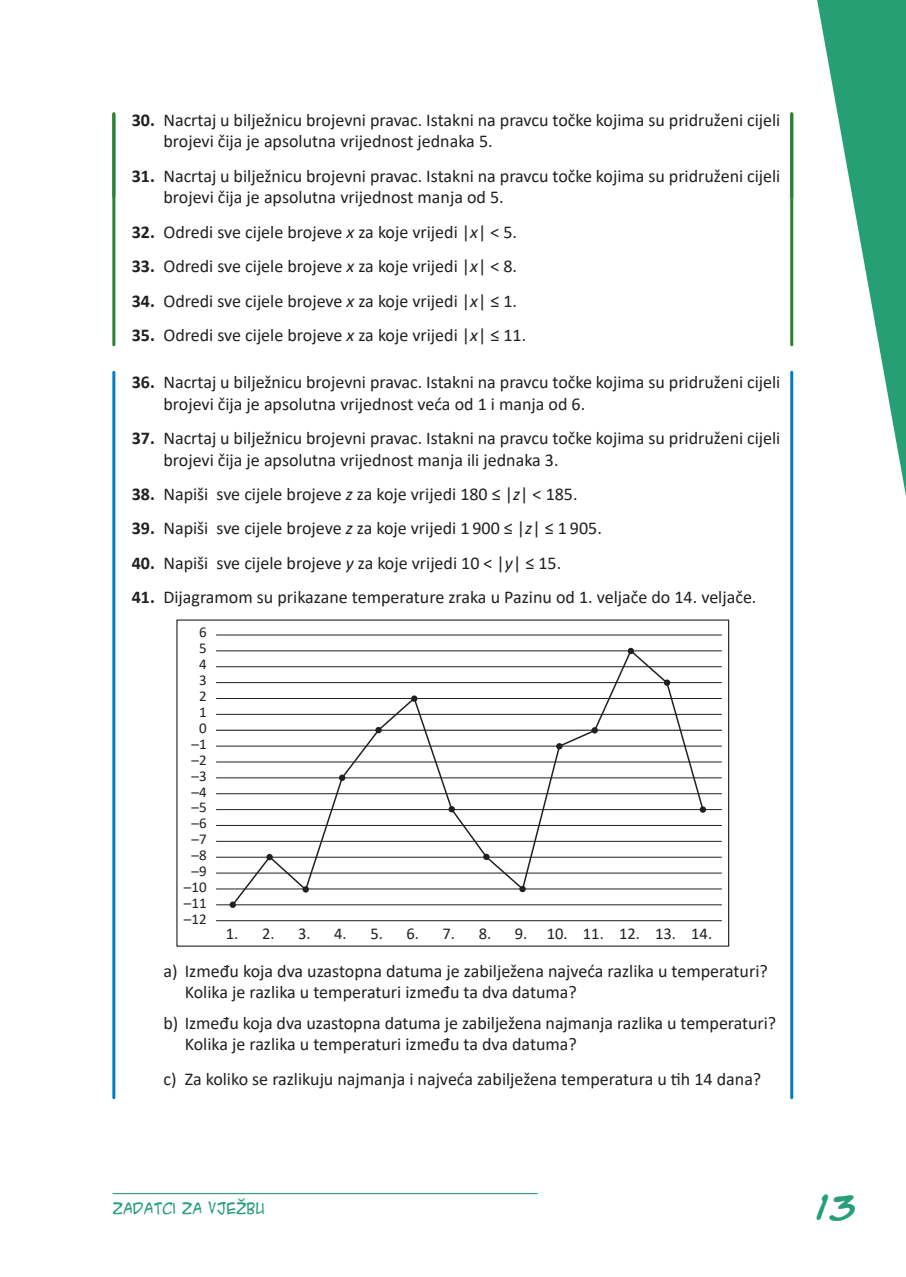
<style>
.page{position:relative;width:906px;height:1277px;background:#fff}
.page>*{position:absolute;margin:0;border:0;box-sizing:border-box;transform-origin:0 0}
.t1{font:700 27px "ACME Secret Agent";color:#279f75}
.Tekst_zadatci{font:18px/21.6px "Calibri";color:#231f20}
.Tekst_zadatci_4_tab{font:18px/21.6px "Calibri";color:#231f20}
.Tekst_rješenja{font:16.5px "Calibri";color:#231f20}
.Tekst_rješenja-2{font:15px "Calibri";color:#231f20}
.Na_dnu_strane{font:15px "ACME Secret Agent";color:#279f75}
.s1{font-weight:700}
.s2{font-style:italic}
</style>
<div class="page">
<svg style="left:817px;top:0;width:88px;height:490px"></svg>
<hr style="left:113px;top:1192px;width:424px;height:2px;background:#279f75">
<hr style="left:216px;top:920px;width:505px;height:1px;background:#231f20">
<hr style="left:216px;top:904px;width:505px;height:1px;background:#231f20">
<hr style="left:216px;top:888px;width:505px;height:1px;background:#231f20">
<hr style="left:216px;top:872px;width:505px;height:1px;background:#231f20">
<hr style="left:216px;top:856px;width:505px;height:1px;background:#231f20">
<hr style="left:216px;top:841px;width:505px;height:1px;background:#231f20">
<hr style="left:216px;top:825px;width:505px;height:1px;background:#231f20">
<hr style="left:216px;top:809px;width:505px;height:1px;background:#231f20">
<hr style="left:216px;top:793px;width:505px;height:1px;background:#231f20">
<hr style="left:216px;top:777px;width:505px;height:1px;background:#231f20">
<hr style="left:216px;top:761px;width:505px;height:1px;background:#231f20">
<hr style="left:216px;top:745px;width:505px;height:1px;background:#231f20">
<hr style="left:216px;top:729px;width:505px;height:1px;background:#231f20">
<hr style="left:216px;top:714px;width:505px;height:1px;background:#231f20">
<hr style="left:216px;top:698px;width:505px;height:1px;background:#231f20">
<hr style="left:216px;top:682px;width:505px;height:1px;background:#231f20">
<hr style="left:216px;top:666px;width:505px;height:1px;background:#231f20">
<hr style="left:216px;top:650px;width:505px;height:1px;background:#231f20">
<hr style="left:216px;top:634px;width:505px;height:1px;background:#231f20">
<div style="left:699px;top:806px;width:7px;height:6px;background:#231f20;border-radius:50%"></div>
<svg style="left:230px;top:648px;width:474px;height:259px"></svg>
<hr style="left:112px;top:114px;width:3px;height:231px;background:#278335">
<hr style="left:790px;top:114px;width:3px;height:231px;background:#278335">
<hr style="left:112px;top:372px;width:3px;height:725px;background:#007ec5">
<hr style="left:790px;top:372px;width:3px;height:725px;background:#007ec5">
<svg style="left:898px;top:0;width:8px;height:7px"></svg>
<p class="Tekst_zadatci" style="left:163px;top:109px;width:618px;text-indent:-32px"><span class="s1">30.</span> Nacrtaj u bilježnicu brojevni pravac. Istakni na pravcu točke kojima su pridruženi cijeli brojevi čija je apsolutna vrijednost jednaka 5.</p>
<p class="Tekst_zadatci" style="left:163px;top:165px;width:618px;text-indent:-32px"><span class="s1">31.</span> Nacrtaj u bilježnicu brojevni pravac. Istakni na pravcu točke kojima su pridruženi cijeli brojevi čija je apsolutna vrijednost manja od 5.</p>
<p class="Tekst_zadatci" style="left:132px;top:220px;width:386px"><span class="s1">32.</span> Odredi sve cijele brojeve <span class="s2">x</span> za koje vrijedi |<span class="s2">x</span>| &lt; 5.</p>
<p class="Tekst_zadatci" style="left:132px;top:255px;width:386px"><span class="s1">33.</span> Odredi sve cijele brojeve <span class="s2">x</span> za koje vrijedi |<span class="s2">x</span>| &lt; 8.</p>
<p class="Tekst_zadatci" style="left:132px;top:289px;width:386px"><span class="s1">34.</span> Odredi sve cijele brojeve <span class="s2">x</span> za koje vrijedi |<span class="s2">x</span>| ≤ 1.</p>
<p class="Tekst_zadatci" style="left:132px;top:324px;width:396px"><span class="s1">35.</span> Odredi sve cijele brojeve <span class="s2">x</span> za koje vrijedi |<span class="s2">x</span>| ≤ 11.</p>
<p class="Tekst_zadatci" style="left:163px;top:371px;width:618px;text-indent:-32px"><span class="s1">36.</span> Nacrtaj u bilježnicu brojevni pravac. Istakni na pravcu točke kojima su pridruženi cijeli brojevi čija je apsolutna vrijednost veća od 1 i manja od 6.</p>
<p class="Tekst_zadatci" style="left:163px;top:427px;width:618px;text-indent:-32px"><span class="s1">37.</span> Nacrtaj u bilježnicu brojevni pravac. Istakni na pravcu točke kojima su pridruženi cijeli brojevi čija je apsolutna vrijednost manja ili jednaka 3.</p>
<p class="Tekst_zadatci" style="left:132px;top:483px;width:447px"><span class="s1">38.</span> Napiši sve cijele brojeve <span class="s2">z</span> za koje vrijedi 180 ≤ |<span class="s2">z</span>| &lt; 185.</p>
<p class="Tekst_zadatci" style="left:132px;top:517px;width:471px"><span class="s1">39.</span> Napiši sve cijele brojeve <span class="s2">z</span> za koje vrijedi 1 900 ≤ |<span class="s2">z</span>| ≤ 1 905.</p>
<p class="Tekst_zadatci" style="left:132px;top:551px;width:431px"><span class="s1">40.</span> Napiši sve cijele brojeve <span class="s2">y</span> za koje vrijedi 10 &lt; |<span class="s2">y</span>| ≤ 15.</p>
<p class="Tekst_zadatci" style="left:132px;top:586px;width:626px"><span class="s1">41.</span> Dijagramom su prikazane temperature zraka u Pazinu od 1. veljače do 14. veljače.</p>
<p class="Tekst_rješenja-2" style="left:199px;top:622px;width:9px">6</p>
<p class="Tekst_rješenja-2" style="left:199px;top:638px;width:9px">5</p>
<p class="Tekst_rješenja-2" style="left:199px;top:654px;width:9px">4</p>
<p class="Tekst_rješenja-2" style="left:199px;top:669px;width:9px">3</p>
<p class="Tekst_rješenja-2" style="left:199px;top:685px;width:9px">2</p>
<p class="Tekst_rješenja-2" style="left:199px;top:701px;width:9px">1</p>
<p class="Tekst_rješenja-2" style="left:199px;top:717px;width:9px">0</p>
<p class="Tekst_rješenja-2" style="left:191px;top:733px;width:17px">–1</p>
<p class="Tekst_rješenja-2" style="left:191px;top:749px;width:17px">–2</p>
<p class="Tekst_rješenja-2" style="left:191px;top:765px;width:17px">–3</p>
<p class="Tekst_rješenja-2" style="left:191px;top:781px;width:17px">–4</p>
<p class="Tekst_rješenja-2" style="left:191px;top:797px;width:17px">–5</p>
<p class="Tekst_rješenja-2" style="left:191px;top:813px;width:17px">–6</p>
<p class="Tekst_rješenja-2" style="left:191px;top:828px;width:17px">–7</p>
<p class="Tekst_rješenja-2" style="left:191px;top:844px;width:17px">–8</p>
<p class="Tekst_rješenja-2" style="left:191px;top:860px;width:17px">–9</p>
<p class="Tekst_rješenja-2" style="left:184px;top:876px;width:24px">–10</p>
<p class="Tekst_rješenja-2" style="left:184px;top:892px;width:24px">–11</p>
<p class="Tekst_rješenja-2" style="left:184px;top:908px;width:24px">–12</p>
<p class="Tekst_rješenja" style="left:226px;top:921px;width:14px">1.</p>
<p class="Tekst_rješenja" style="left:262px;top:921px;width:14px">2.</p>
<p class="Tekst_rješenja" style="left:298px;top:921px;width:14px">3.</p>
<p class="Tekst_rješenja" style="left:334px;top:921px;width:14px">4.</p>
<p class="Tekst_rješenja" style="left:370px;top:921px;width:14px">5.</p>
<p class="Tekst_rješenja" style="left:406px;top:921px;width:14px">6.</p>
<p class="Tekst_rješenja" style="left:442px;top:921px;width:14px">7.</p>
<p class="Tekst_rješenja" style="left:478px;top:921px;width:14px">8.</p>
<p class="Tekst_rješenja" style="left:514px;top:921px;width:14px">9.</p>
<p class="Tekst_rješenja" style="left:546px;top:921px;width:22px">10.</p>
<p class="Tekst_rješenja" style="left:582px;top:921px;width:22px">11.</p>
<p class="Tekst_rješenja" style="left:619px;top:921px;width:22px">12.</p>
<p class="Tekst_rješenja" style="left:655px;top:921px;width:22px">13.</p>
<p class="Tekst_rješenja" style="left:691px;top:921px;width:22px">14.</p>
<p class="Tekst_zadatci_4_tab" style="left:185px;top:959px;width:584px;text-indent:-21px">a) Između koja dva uzastopna datuma je zabilježena najveća razlika u temperaturi?<br>Kolika je razlika u temperaturi između ta dva datuma?</p>
<p class="Tekst_zadatci_4_tab" style="left:185px;top:1011px;width:593px;text-indent:-21px">b) Između koja dva uzastopna datuma je zabilježena najmanja razlika u temperaturi?<br>Kolika je razlika u temperaturi između ta dva datuma?</p>
<p class="Tekst_zadatci" style="left:163px;top:1067px;width:599px">c) Za koliko se razlikuju najmanja i najveća zabilježena temperatura u tih 14 dana?</p>
<p class="Na_dnu_strane" style="left:112px;top:1196px;width:154px">ZADATCI ZA VJEŽBU</p>
<h1 class="t1" style="left:817px;top:1185px;width:41px">13</h1>
</div>
